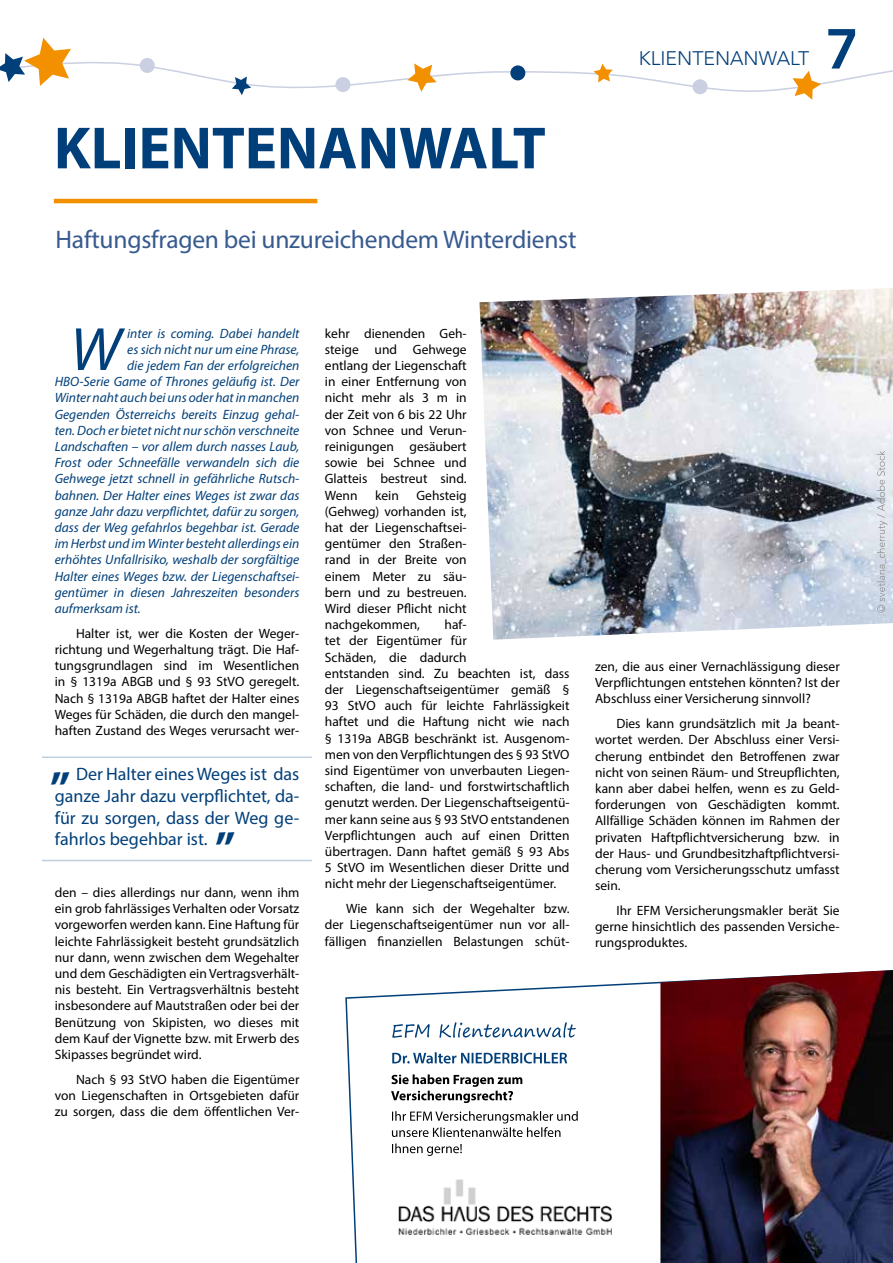
<style>
.page{position:relative;width:893px;height:1263px;background:#fff}
.page>*{position:absolute;margin:0;border:0;box-sizing:border-box;transform-origin:0 0}
.t1{font:italic 61.5px "Myriad Pro";color:#003f79}
.t2{font:700 60px "Myriad Pro";color:#003f79}
.t3{font:800 55.8px "Avenir LT";color:#003f79}
.t4{font:700 45px "Myriad Pro";color:#003f79}
.t5{font:25.5px "Myriad Pro";letter-spacing:-.01em;color:#375a8f}
.t6{font:300 19.5px "Avenir LT";color:#003f79}
.t7{font:18px/21.6px "Myriad Pro";color:#003f79;text-align:justify}
.t8{font:13.5px/16.2px "Myriad Pro";color:#000;text-align:justify}
.t9{font:italic 13.5px "Myriad Pro";color:#003f79}
</style>
<div class="page">
<svg style="left:345px;top:981px;width:315px;height:282px"></svg>
<hr style="left:54px;top:199px;width:263px;height:4px;background:#f39000">
<hr style="left:42px;top:756px;width:270px;height:2px;background:#003f79">
<hr style="left:42px;top:860px;width:270px;height:1px;background:#003f79">
<img style="left:479px;top:288px;width:414px;height:352px">
<img style="left:398px;top:1179px;width:213px;height:56px">
<img style="left:660px;top:970px;width:233px;height:293px">
<svg style="left:392px;top:1143px;width:70px;height:13px"></svg>
<svg style="left:392px;top:1111px;width:186px;height:26px"></svg>
<svg style="left:391px;top:1074px;width:131px;height:29px"></svg>
<svg style="left:392px;top:1022px;width:184px;height:16px"></svg>
<svg style="left:392px;top:1052px;width:175px;height:11px"></svg>
<svg style="left:0;top:38px;width:893px;height:62px"></svg>
<svg style="left:877px;top:451px;width:10px;height:162px;background:#ced4dc"></svg>
<h2 class="t2" style="left:54px;top:109px;width:493px">KLIENTENANWALT</h2>
<h3 class="t5" style="left:56px;top:224px;width:522px">Haftungsfragen bei unzureichendem Winterdienst</h3>
<h3 class="t6" style="left:639px;top:47px;width:172px">KLIENTENANWALT</h3>
<h3 class="t3" style="left:826px;top:16px;width:34px">7</h3>
<h1 class="t1" style="left:70px;top:311px;width:53px">W</h1>
<p class="t9" style="left:127px;top:325px;width:174px">inter is coming. Dabei handelt</p>
<p class="t9" style="left:127px;top:341px;width:174px">es sich nicht nur um eine Phrase,</p>
<p class="t9" style="left:127px;top:357px;width:174px">die jedem Fan der erfolgreichen</p>
<p class="t9" style="left:55px;top:373px;width:246px">HBO-Serie Game of Thrones geläufig ist. Der</p>
<p class="t9" style="left:55px;top:389px;width:246px">Winter naht auch bei uns oder hat in manchen</p>
<p class="t9" style="left:55px;top:406px;width:246px">Gegenden Österreichs bereits Einzug gehal-</p>
<p class="t9" style="left:55px;top:422px;width:246px">ten. Doch er bietet nicht nur schön verschneite</p>
<p class="t9" style="left:55px;top:438px;width:246px">Landschaften – vor allem durch nasses Laub,</p>
<p class="t9" style="left:55px;top:454px;width:246px">Frost oder Schneefälle verwandeln sich die</p>
<p class="t9" style="left:55px;top:470px;width:246px">Gehwege jetzt schnell in gefährliche Rutsch-</p>
<p class="t9" style="left:55px;top:487px;width:246px">bahnen. Der Halter eines Weges ist zwar das</p>
<p class="t9" style="left:55px;top:503px;width:246px">ganze Jahr dazu verpflichtet, dafür zu sorgen,</p>
<p class="t9" style="left:55px;top:519px;width:246px">dass der Weg gefahrlos begehbar ist. Gerade</p>
<p class="t9" style="left:55px;top:535px;width:246px">im Herbst und im Winter besteht allerdings ein</p>
<p class="t9" style="left:55px;top:551px;width:246px">erhöhtes Unfallrisiko, weshalb der sorgfältige</p>
<p class="t9" style="left:55px;top:568px;width:246px">Halter eines Weges bzw. der Liegenschaftsei-</p>
<p class="t9" style="left:55px;top:584px;width:246px">gentümer in diesen Jahreszeiten besonders</p>
<p class="t9" style="left:55px;top:600px;width:88px">aufmerksam ist.</p>
<p class="t8" style="left:55px;top:625px;width:246px;text-indent:21px">Halter ist, wer die Kosten der Weger&shy;richtung und Wegerhaltung trägt. Die Haf&shy;tungsgrundlagen sind im Wesentlichen in § 1319a ABGB und § 93 StVO geregelt.<br>Nach § 1319a ABGB haftet der Halter eines Weges für Schäden, die durch den mangel&shy;haften Zustand des Weges verursacht wer-</p>
<h3 class="t7" style="left:55px;top:763px;width:246px;text-indent:21px">Der Halter eines Weges ist das ganze Jahr dazu verpflichtet, da&shy;für zu sorgen, dass der Weg ge&shy;fahrlos begehbar ist.</h3>
<h3 class="t4" style="left:50px;top:736px;width:22px">„</h3>
<h3 class="t4" style="left:215px;top:795px;width:22px">„</h3>
<p class="t8" style="left:55px;top:884px;width:246px">den – dies allerdings nur dann, wenn ihm ein grob fahrlässiges Verhalten oder Vorsatz vorgeworfen werden kann. Eine Haftung für leichte Fahrlässigkeit besteht grundsätzlich nur dann, wenn zwischen dem Wegehalter und dem Geschädigten ein Vertragsverhält&shy;nis besteht. Ein Vertragsverhältnis besteht insbesondere auf Mautstraßen oder bei der Benützung von Skipisten, wo dieses mit dem Kauf der Vignette bzw. mit Erwerb des Skipasses begründet wird.</p>
<p class="t8" style="left:55px;top:1071px;width:246px;text-indent:21px">Nach § 93 StVO haben die Eigentümer von Liegenschaften in Ortsgebieten dafür zu sorgen, dass die dem öffentlichen Ver-</p>
<p class="t8" style="left:325px;top:325px;width:143px">kehr dienenden Geh&shy;steige und Gehwege entlang der Liegenschaft in einer Entfernung von nicht mehr als 3 m in der Zeit von 6 bis 22 Uhr von Schnee und Verun&shy;reinigungen gesäubert sowie bei Schnee und Glatteis bestreut sind.<br>Wenn</p>
<p class="t8" style="left:325px;top:487px;width:143px;text-indent:92px">Gehsteig (Gehweg) vorhanden ist, hat der Liegenschaftsei&shy;gentümer den Straßen&shy;rand in der Breite von einem Meter zu säu&shy;bern und zu bestreuen.<br>Wird dieser Pflicht nicht nachgekommen,</p>
<p class="t8" style="left:375px;top:487px;width:25px">kein</p>
<p class="t8" style="left:325px;top:616px;width:246px;text-align:left;text-indent:120px">haf-<br>tet der Eigentümer für<br>Schäden, die dadurch<br>entstanden sind. Zu beachten ist, dass der Liegenschaftseigentümer gemäß § 93 StVO auch für leichte Fahrlässigkeit haftet und die Haftung nicht wie nach § 1319a ABGB beschränkt ist. Ausgenom&shy;men von den Verpflichtungen des § 93 StVO sind Eigentümer von unverbauten Liegen&shy;schaften, die land- und forstwirtschaftlich genutzt werden. Der Liegenschaftseigentü&shy;mer kann seine aus § 93 StVO entstandenen Verpflichtungen auch auf einen Dritten übertragen. Dann haftet gemäß § 93 Abs 5 StVO im Wesentlichen dieser Dritte und nicht mehr der Liegenschaftseigentümer.</p>
<p class="t8" style="left:325px;top:900px;width:246px;text-indent:21px">Wie kann sich der Wegehalter bzw. der Liegenschaftseigentümer nun vor all&shy;fälligen finanziellen Belastungen schüt-</p>
<p class="t8" style="left:595px;top:658px;width:246px">zen, die aus einer Vernachlässigung dieser Verpflichtungen entstehen könnten? Ist der Abschluss einer Versicherung sinnvoll?</p>
<p class="t8" style="left:595px;top:715px;width:246px;text-indent:21px">Dies kann grundsätzlich mit Ja beant&shy;wortet werden. Der Abschluss einer Versi&shy;cherung entbindet den Betroffenen zwar nicht von seinen Räum- und Streupflichten, kann aber dabei helfen, wenn es zu Geld&shy;forderungen von Geschädigten kommt.<br>Allfällige Schäden können im Rahmen der privaten Haftpflichtversicherung bzw. in der Haus- und Grundbesitzhaftpflichtversi&shy;cherung vom Versicherungsschutz umfasst sein.</p>
<p class="t8" style="left:595px;top:902px;width:246px;text-indent:21px">Ihr EFM Versicherungsmakler berät Sie gerne hinsichtlich des passenden Versiche&shy;rungsproduktes.</p>
</div>
